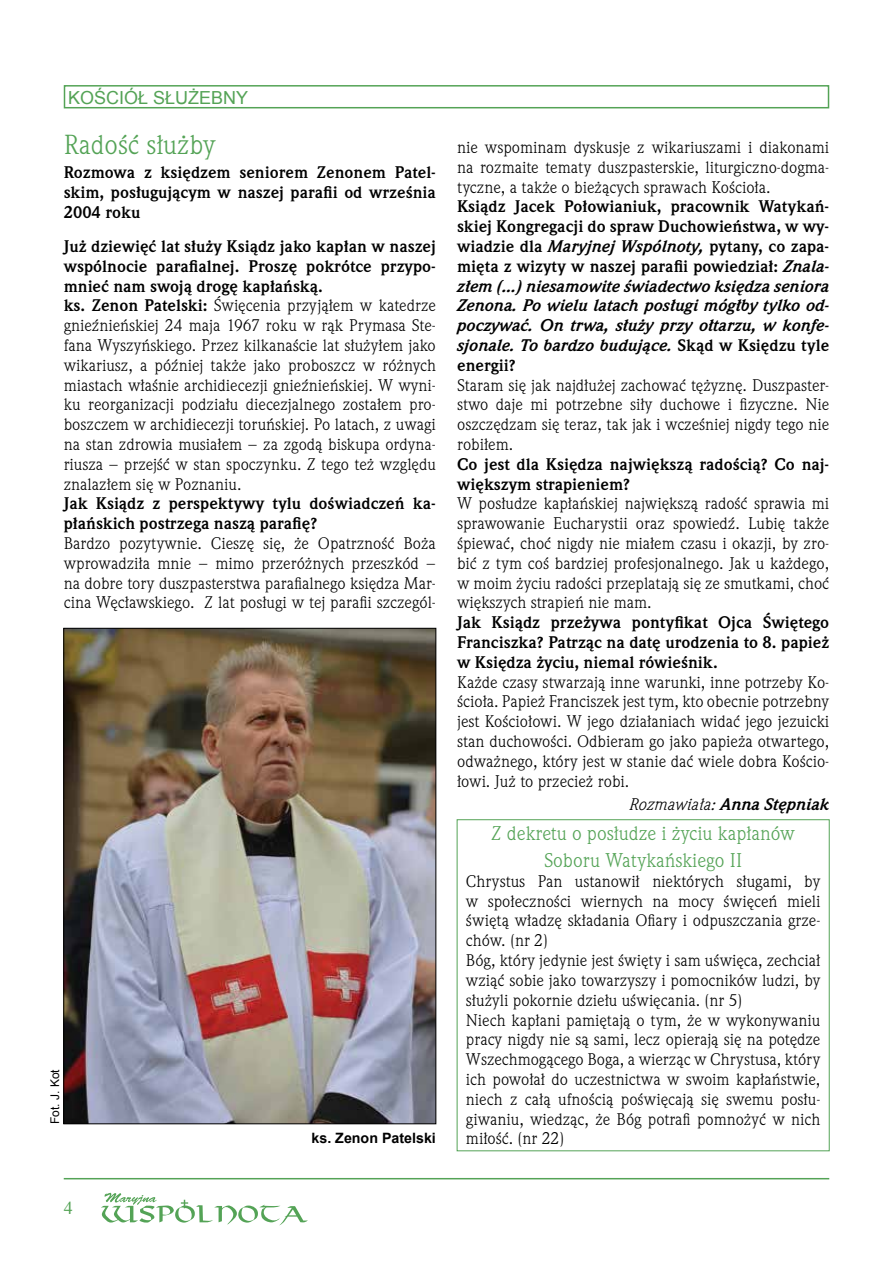
<style>
.page{position:relative;width:893px;height:1263px;background:#fff}
.page>*{position:absolute;margin:0;border:0;box-sizing:border-box;transform-origin:0 0}
.t1{font:27px "Weidemann Itc TOT";color:#54a356}
.t2{font:19.5px/27px "Weidemann Itc TOT";color:#54a356;text-align:center}
.t3{font:18px "Arial";color:#54a356}
.t4{font:18px "Times New Roman";color:#54a356}
.t5{font:16.5px/19.8px "Weidemann Itc TOT";color:#000;text-align:justify}
.t6{font:italic 700 16.5px/19.8px "Weidemann Itc TOT";color:#000;text-align:justify}
.t7{font:700 16.5px/19.8px "Weidemann Itc TOT";color:#000;text-align:justify}
.t8{font:700 14.25px "Arial";color:#000}
.t9{font:12px "Arial";color:#000}
.s1{font-weight:700}
.s2{font-style:normal}
.s3{font-weight:400}
</style>
<div class="page">
<div style="left:64px;top:85px;width:765px;height:23px;border:2px solid #54a356"></div>
<hr style="left:64px;top:1178px;width:765px;height:1px;background:#54a356">
<svg style="left:101px;top:1193px;width:207px;height:32px"></svg>
<img style="left:65px;top:630px;width:369px;height:492px">
<div style="left:457px;top:819px;width:373px;height:332px;border:1px solid #54a356"></div>
<p class="t3" style="left:68px;top:86px;width:182px">KOŚCIÓŁ SŁUŻEBNY</p>
<h1 class="t1" style="left:64px;top:128px;width:153px">Radość służby</h1>
<p class="t7" style="left:64px;top:163px;width:374px">Rozmowa z księdzem seniorem Zenonem Patel&shy;skim, posługującym w naszej parafii od września 2004 roku</p>
<p class="t5" style="left:64px;top:236px;width:374px;text-align:left"><span class="s1">Już dziewięć lat służy Ksiądz jako kapłan w naszej wspólnocie parafialnej. Proszę pokrótce przypo&shy;mnieć nam swoją drogę kapłańską.<br>ks. Zenon Patelski:</span> Święcenia przyjąłem w katedrze gnieźnieńskiej 24 maja 1967 roku w rąk Prymasa Ste&shy;fana Wyszyńskiego. Przez kilkanaście lat służyłem jako wikariusz, a później także jako proboszcz w różnych miastach właśnie archidiecezji gnieźnieńskiej. W wyni&shy;ku reorganizacji podziału diecezjalnego zostałem pro&shy;boszczem w archidiecezji toruńskiej. Po latach, z uwagi na stan zdrowia musiałem – za zgodą biskupa ordyna&shy;riusza – przejść w stan spoczynku. Z tego też względu znalazłem się w Poznaniu.</p>
<p class="t7" style="left:64px;top:494px;width:374px">Jak Ksiądz z perspektywy tylu doświadczeń ka&shy;płańskich postrzega naszą parafię?</p>
<p class="t5" style="left:64px;top:533px;width:374px">Bardzo pozytywnie. Cieszę się, że Opatrzność Boża wprowadziła mnie – mimo przeróżnych przeszkód – na dobre tory duszpasterstwa parafialnego księdza Mar&shy;cina Węcławskiego. Z lat posługi w tej parafii szczegól-</p>
<p class="t9" style="left:47px;top:1124px;width:56px;rotate:-90deg">FOT. J. KOT</p>
<p class="t8" style="left:312px;top:1129px;width:126px">ks. Zenon Patelski</p>
<p class="t5" style="left:457px;top:137px;width:374px">nie wspominam dyskusje z wikariuszami i diakonami na rozmaite tematy duszpasterskie, liturgiczno-dogma&shy;tyczne, a także o bieżących sprawach Kościoła.</p>
<p class="t6" style="left:457px;top:197px;width:374px"><span class="s2">Ksiądz Jacek Połowianiuk, pracownik Watykań&shy;skiej Kongregacji do spraw Duchowieństwa, w wy&shy;wiadzie dla</span> Maryjnej Wspólnoty, <span class="s2">pytany, co zapa&shy;mięta z wizyty w naszej parafii powiedział:</span> Znala&shy;złem (…) niesamowite świadectwo księdza seniora Zenona. Po wielu latach posługi mógłby tylko od&shy;poczywać. On trwa, służy przy ołtarzu, w konfe&shy;sjonale. To bardzo budujące. <span class="s2">Skąd w Księdzu tyle energii?</span></p>
<p class="t5" style="left:457px;top:375px;width:374px">Staram się jak najdłużej zachować tężyznę. Duszpaster&shy;stwo daje mi potrzebne siły duchowe i fizyczne. Nie oszczędzam się teraz, tak jak i wcześniej nigdy tego nie robiłem.</p>
<p class="t7" style="left:457px;top:455px;width:374px">Co jest dla Księdza największą radością? Co naj&shy;większym strapieniem?</p>
<p class="t5" style="left:457px;top:494px;width:374px">W posłudze kapłańskiej największą radość sprawia mi sprawowanie Eucharystii oraz spowiedź. Lubię także śpiewać, choć nigdy nie miałem czasu i okazji, by zro&shy;bić z tym coś bardziej profesjonalnego. Jak u każdego, w moim życiu radości przeplatają się ze smutkami, choć większych strapień nie mam.</p>
<p class="t7" style="left:457px;top:613px;width:374px">Jak Ksiądz przeżywa pontyfikat Ojca Świętego Franciszka? Patrząc na datę urodzenia to 8. papież w Księdza życiu, niemal rówieśnik.</p>
<p class="t5" style="left:457px;top:672px;width:374px">Każde czasy stwarzają inne warunki, inne potrzeby Ko&shy;ścioła. Papież Franciszek jest tym, kto obecnie potrzebny jest Kościołowi. W jego działaniach widać jego jezuicki stan duchowości. Odbieram go jako papieża otwartego, odważnego, który jest w stanie dać wiele dobra Kościo&shy;łowi. Już to przecież robi.</p>
<p class="t6" style="left:630px;top:794px;width:201px"><span class="s3">Rozmawiała:</span> Anna Stępniak</p>
<p class="t2" style="left:492px;top:820px;width:305px">Z dekretu o posłudze i życiu kapłanów<br>Soboru Watykańskiego II</p>
<p class="t5" style="left:466px;top:871px;width:356px;text-align:left">Chrystus Pan ustanowił niektórych sługami, by w społeczności wiernych na mocy święceń mieli świętą władzę składania Ofiary i odpuszczania grze&shy;chów. (nr 2)<br>Bóg, który jedynie jest święty i sam uświęca, zechciał wziąć sobie jako towarzyszy i pomocników ludzi, by służyli pokornie dziełu uświęcania. (nr 5)<br>Niech kapłani pamiętają o tym, że w wykonywaniu pracy nigdy nie są sami, lecz opierają się na potędze Wszechmogącego Boga, a wierząc w Chrystusa, który ich powołał do uczestnictwa w swoim kapłaństwie, niech z całą ufnością poświęcają się swemu posłu&shy;giwaniu, wiedząc, że Bóg potrafi pomnożyć w nich miłość. (nr 22)</p>
<p class="t4" style="left:64px;top:1196px;width:10px">4</p>
</div>
